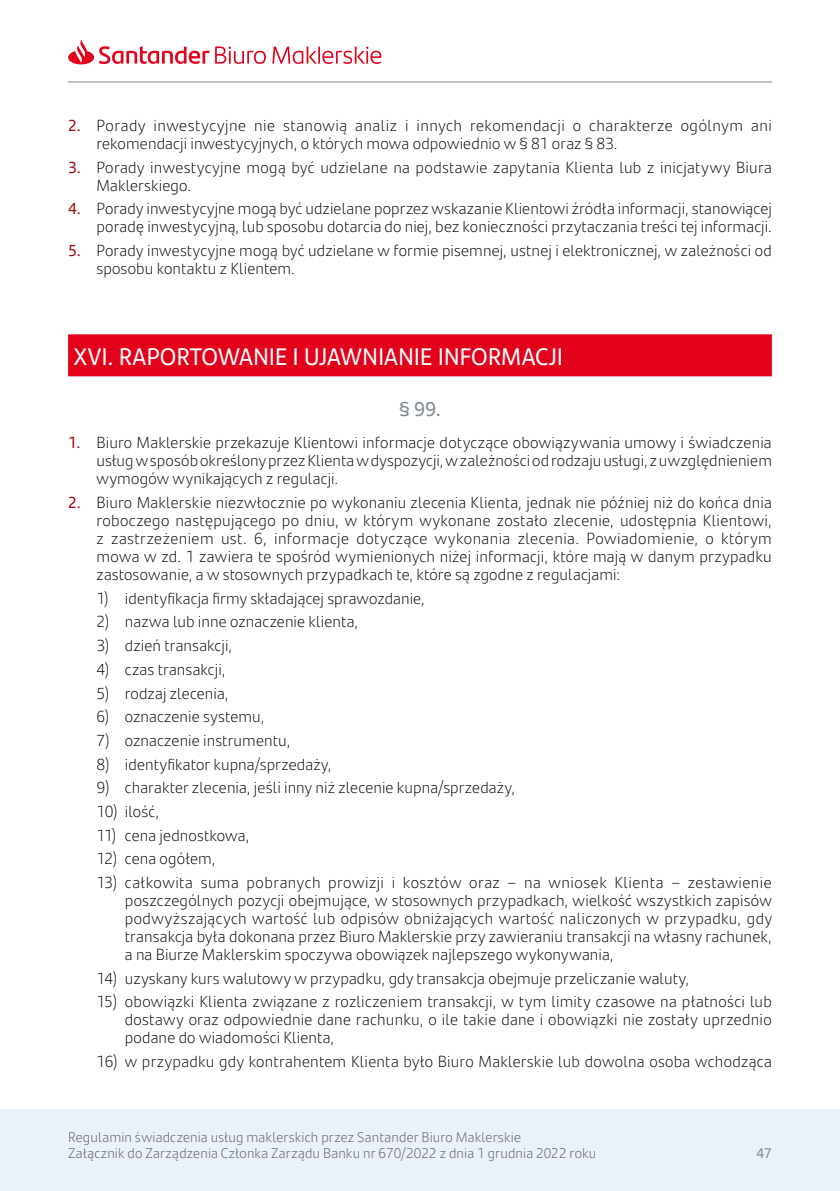
<style>
.page{position:relative;width:840px;height:1191px;background:#fff}
.page>*{position:absolute;margin:0;border:0;box-sizing:border-box;transform-origin:0 0}
.Heading_1{font:24px "Santander Text";letter-spacing:-.005em;color:#fff}
.pargarf{font:20px "Santander Text";color:#7f8a93}
.numeracja_1a{font:300 16px/18px "Santander Text";letter-spacing:.01em;color:#000}
.numeracja_2{font:300 16px/18px "Santander Text";letter-spacing:.005em;color:#000;text-align:justify}
.t1{font:300 14px/16px "Santander Text";letter-spacing:.01em;color:#58585a}
.t2{font:14px "Santander Text";color:#7f8a93}
.s1{font-weight:400;color:#9d0d15}
</style>
<div class="page">
<div style="left:0;top:1109px;width:839px;height:82px;background:#eaf1f8"></div>
<svg style="left:215px;top:46px;width:51px;height:18px"></svg>
<svg style="left:272px;top:46px;width:109px;height:18px"></svg>
<svg style="left:68px;top:40px;width:141px;height:24px"></svg>
<hr style="left:68px;top:82px;width:703px;height:1px;background:#7f8a93">
<div style="left:68px;top:334px;width:703px;height:42px;background:#e2001a"></div>
<p class="numeracja_1a" style="left:96px;top:116px;width:676px;text-indent:-28px"><span class="s1">2.</span> Porady inwestycyjne nie stanowią analiz i innych rekomendacji o charakterze ogólnym ani rekomendacji inwestycyjnych, o których mowa odpowiednio w § 81 oraz § 83.</p>
<p class="numeracja_1a" style="left:96px;top:157px;width:676px;text-indent:-28px"><span class="s1">3.</span> Porady inwestycyjne mogą być udzielane na podstawie zapytania Klienta lub z inicjatywy Biura<br>Maklerskiego.</p>
<p class="numeracja_1a" style="left:68px;top:199px;width:705px;text-align:right"><span class="s1">4.</span> Porady inwestycyjne mogą być udzielane poprzez wskazanie Klientowi źródła informacji, stanowiącej poradę inwestycyjną, lub sposobu dotarcia do niej, bez konieczności przytaczania treści tej informacji.</p>
<p class="numeracja_1a" style="left:96px;top:241px;width:676px;text-indent:-28px"><span class="s1">5.</span> Porady inwestycyjne mogą być udzielane w formie pisemnej, ustnej i elektronicznej, w zależności od sposobu kontaktu z Klientem.</p>
<p class="Heading_1" style="left:74px;top:338px;width:490px">XVI. RAPORTOWANIE I UJAWNIANIE INFORMACJI</p>
<p class="pargarf" style="left:399px;top:394px;width:43px">§ 99.</p>
<p class="numeracja_1a" style="left:96px;top:433px;width:676px;text-align:justify;text-indent:-28px"><span class="s1">1.</span> Biuro Maklerskie przekazuje Klientowi informacje dotyczące obowiązywania umowy i świadczenia usług w sposób określony przez Klienta w dyspozycji, w zależności od rodzaju usługi, z uwzględnieniem wymogów wynikających z regulacji.</p>
<p class="numeracja_1a" style="left:96px;top:493px;width:676px;text-align:justify;text-indent:-28px"><span class="s1">2.</span> Biuro Maklerskie niezwłocznie po wykonaniu zlecenia Klienta, jednak nie później niż do końca dnia roboczego następującego po dniu, w którym wykonane zostało zlecenie, udostępnia Klientowi, z zastrzeżeniem ust. 6, informacje dotyczące wykonania zlecenia. Powiadomienie, o którym mowa w zd. 1 zawiera te spośród wymienionych niżej informacji, które mają w danym przypadku zastosowanie, a w stosownych przypadkach te, które są zgodne z regulacjami:</p>
<p class="numeracja_2" style="left:96px;top:588px;width:329px">1) identyfikacja firmy składającej sprawozdanie,</p>
<p class="numeracja_2" style="left:96px;top:612px;width:263px">2) nazwa lub inne oznaczenie klienta,</p>
<p class="numeracja_2" style="left:96px;top:636px;width:137px">3) dzień transakcji,</p>
<p class="numeracja_2" style="left:96px;top:659px;width:130px">4) czas transakcji,</p>
<p class="numeracja_2" style="left:96px;top:683px;width:133px">5) rodzaj zlecenia,</p>
<p class="numeracja_2" style="left:96px;top:707px;width:169px">6) oznaczenie systemu,</p>
<p class="numeracja_2" style="left:96px;top:730px;width:195px">7) oznaczenie instrumentu,</p>
<p class="numeracja_2" style="left:96px;top:754px;width:236px">8) identyfikator kupna/sprzedaży,</p>
<p class="numeracja_2" style="left:96px;top:778px;width:420px">9) charakter zlecenia, jeśli inny niż zlecenie kupna/sprzedaży,</p>
<p class="numeracja_2" style="left:96px;top:801px;width:64px">10) ilość,</p>
<p class="numeracja_2" style="left:96px;top:825px;width:154px">11) cena jednostkowa,</p>
<p class="numeracja_2" style="left:96px;top:849px;width:121px">12) cena ogółem,</p>
<p class="numeracja_2" style="left:125px;top:872px;width:648px;text-indent:-28px">13) całkowita suma pobranych prowizji i kosztów oraz – na wniosek Klienta – zestawienie poszczególnych pozycji obejmujące, w stosownych przypadkach, wielkość wszystkich zapisów podwyższających wartość lub odpisów obniżających wartość naliczonych w przypadku, gdy transakcja była dokonana przez Biuro Maklerskie przy zawieraniu transakcji na własny rachunek, a na Biurze Maklerskim spoczywa obowiązek najlepszego wykonywania,</p>
<p class="numeracja_2" style="left:96px;top:968px;width:594px">14) uzyskany kurs walutowy w przypadku, gdy transakcja obejmuje przeliczanie waluty,</p>
<p class="numeracja_2" style="left:125px;top:992px;width:648px;text-indent:-28px">15) obowiązki Klienta związane z rozliczeniem transakcji, w tym limity czasowe na płatności lub dostawy oraz odpowiednie dane rachunku, o ile takie dane i obowiązki nie zostały uprzednio podane do wiadomości Klienta,</p>
<p class="numeracja_2" style="left:96px;top:1051px;width:676px">16) w przypadku gdy kontrahentem Klienta było Biuro Maklerskie lub dowolna osoba wchodząca</p>
<p class="t1" style="left:68px;top:1128px;width:529px">Regulamin świadczenia usług maklerskich przez Santander Biuro Maklerskie<br>Załącznik do Zarządzenia Członka Zarządu Banku nr 670/2022 z dnia 1 grudnia 2022 roku</p>
<p class="t2" style="left:756px;top:1142px;width:17px">47</p>
</div>
